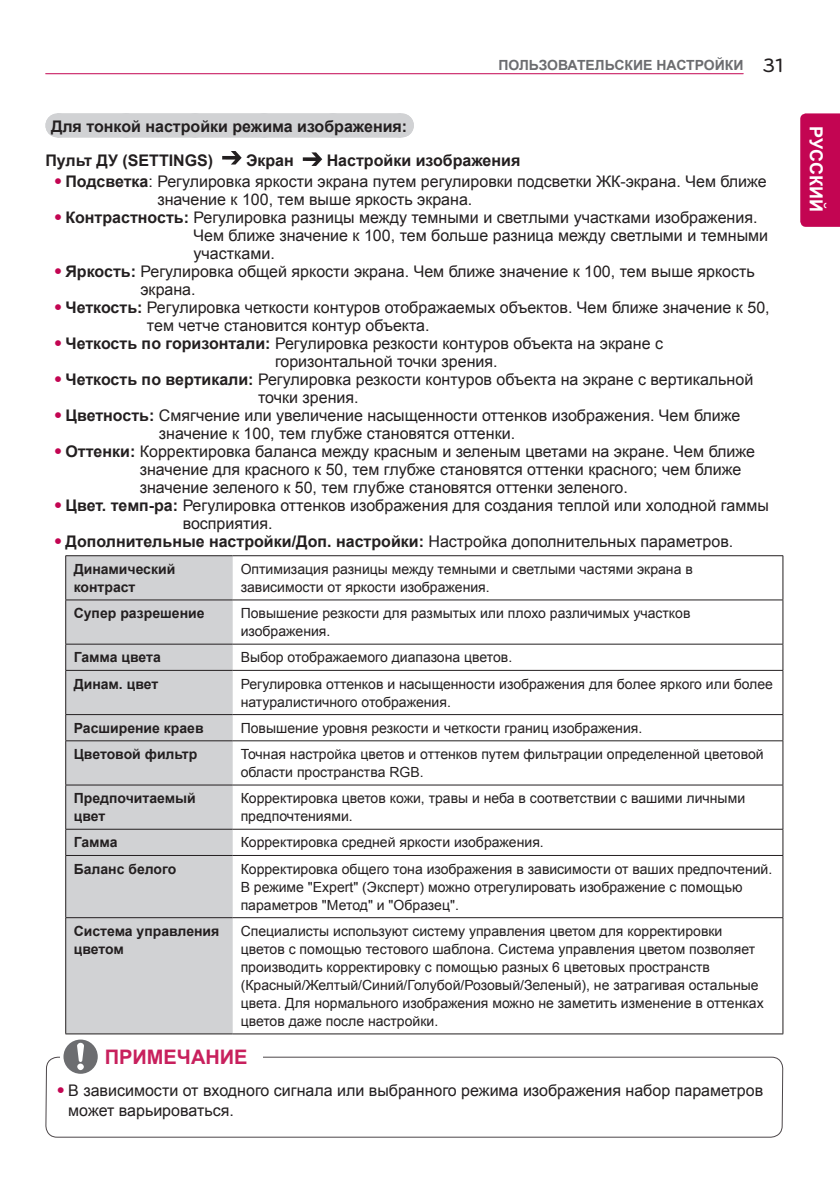
<style>
.page{position:relative;width:840px;height:1191px;background:#fff}
.page>*{position:absolute;margin:0;border:0;box-sizing:border-box;transform-origin:0 0}
.Title-note{font:700 20px "Arial";color:#c8205d}
.t1{font:500 20px "Bryant LG";color:#231f20}
.t2{font:700 18px "Arial";color:#fff}
.t3{font:16px/18px "Arial";color:#231f20}
.Title3-N{font:700 16px "Arial";color:#231f20}
.Body_Bold_2-N{font:700 16px "Arial";color:#231f20}
.Body{font:14px/18px "Arial";color:#231f20}
.Body___T{font:700 14px/18px "Arial";color:#231f20}
.t4{font:700 14px "Arial";color:#6c6d70}
.s1{font-family:"Univers";font-weight:300;color:#c30552}
.s2{font-weight:700}
.s3{font-weight:400}
</style>
<div class="page">
<hr style="left:46px;top:73px;width:696px;height:1px;background:#c30552">
<div style="left:800px;top:113px;width:39px;height:114px;background:#c30552"></div>
<div style="left:57px;top:113px;width:343px;height:24px;background:#d1d2d4"></div>
<svg style="left:400px;top:113px;width:1px;height:24px"></svg>
<svg style="left:222px;top:151px;width:19px;height:13px"></svg>
<svg style="left:302px;top:152px;width:20px;height:14px"></svg>
<div style="left:66px;top:556px;width:166px;height:307px;background:#d1d2d4"></div>
<hr style="left:65px;top:555px;width:167px;height:1px;background:#231f20">
<hr style="left:65px;top:556px;width:1px;height:43px;background:#231f20">
<hr style="left:232px;top:555px;width:550px;height:1px;background:#231f20">
<hr style="left:782px;top:556px;width:1px;height:43px;background:#231f20">
<hr style="left:65px;top:599px;width:167px;height:1px;background:#231f20">
<hr style="left:65px;top:600px;width:1px;height:44px;background:#231f20">
<hr style="left:232px;top:599px;width:550px;height:1px;background:#231f20">
<hr style="left:782px;top:600px;width:1px;height:44px;background:#231f20">
<hr style="left:65px;top:644px;width:167px;height:1px;background:#231f20">
<svg style="left:65px;top:644px;width:1px;height:26px"></svg>
<hr style="left:232px;top:644px;width:550px;height:1px;background:#231f20">
<svg style="left:782px;top:644px;width:1px;height:26px"></svg>
<hr style="left:65px;top:670px;width:167px;height:1px;background:#231f20">
<hr style="left:65px;top:670px;width:1px;height:44px;background:#231f20">
<hr style="left:232px;top:670px;width:550px;height:1px;background:#231f20">
<hr style="left:782px;top:670px;width:1px;height:44px;background:#231f20">
<hr style="left:65px;top:714px;width:167px;height:1px;background:#231f20">
<svg style="left:65px;top:715px;width:1px;height:25px"></svg>
<hr style="left:232px;top:714px;width:550px;height:1px;background:#231f20">
<svg style="left:782px;top:715px;width:1px;height:25px"></svg>
<hr style="left:65px;top:740px;width:167px;height:1px;background:#231f20">
<hr style="left:65px;top:741px;width:1px;height:43px;background:#231f20">
<hr style="left:232px;top:740px;width:550px;height:1px;background:#231f20">
<hr style="left:782px;top:741px;width:1px;height:43px;background:#231f20">
<hr style="left:65px;top:784px;width:167px;height:1px;background:#231f20">
<hr style="left:65px;top:785px;width:1px;height:44px;background:#231f20">
<hr style="left:232px;top:784px;width:550px;height:1px;background:#231f20">
<hr style="left:782px;top:785px;width:1px;height:44px;background:#231f20">
<hr style="left:65px;top:829px;width:167px;height:1px;background:#231f20">
<svg style="left:65px;top:829px;width:1px;height:26px"></svg>
<hr style="left:232px;top:829px;width:550px;height:1px;background:#231f20">
<svg style="left:782px;top:829px;width:1px;height:26px"></svg>
<hr style="left:65px;top:855px;width:167px;height:1px;background:#231f20">
<hr style="left:65px;top:855px;width:1px;height:62px;background:#231f20">
<hr style="left:232px;top:855px;width:550px;height:1px;background:#231f20">
<hr style="left:782px;top:855px;width:1px;height:62px;background:#231f20">
<svg style="left:45px;top:863px;width:738px;height:275px"></svg>
<div style="left:93px;top:1044px;width:170px;height:26px;background:#fff"></div>
<div style="left:60px;top:1039px;width:43px;height:34px;background:#fff"></div>
<svg style="left:63px;top:1039px;width:35px;height:34px"></svg>
<div style="left:77px;top:1063px;width:7px;height:7px;background:#fff;border-radius:50%"></div>
<p class="t4" style="left:498px;top:56px;width:246px">ПОЛЬЗОВАТЕЛЬСКИЕ НАСТРОЙКИ</p>
<p class="t1" style="left:762px;top:53px;width:22px">31</p>
<p class="Title3-N" style="left:51px;top:115px;width:357px">Для тонкой настройки режима изображения:</p>
<p class="Body_Bold_2-N" style="left:45px;top:150px;width:169px">Пульт ДУ (SETTINGS)</p>
<p class="Body_Bold_2-N" style="left:246px;top:150px;width:49px">Экран</p>
<p class="Body_Bold_2-N" style="left:326px;top:150px;width:195px">Настройки изображения</p>
<p class="t3" style="left:157px;top:172px;width:610px;text-indent:-103px"><span class="s1">•</span> <span class="s2">Подсветка</span>: Регулировка яркости экрана путем регулировки подсветки ЖК-экрана. Чем ближе значение к 100, тем выше яркость экрана.</p>
<p class="t3" style="left:193px;top:208px;width:575px;text-indent:-139px"><span class="s1">•</span> <span class="s2">Контрастность:</span> Регулировка разницы между темными и светлыми участками изображения.<br>Чем ближе значение к 100, тем больше разница между светлыми и темными участками.</p>
<p class="t3" style="left:140px;top:262px;width:615px;text-indent:-86px"><span class="s1">•</span> <span class="s2">Яркость:</span> Регулировка общей яркости экрана. Чем ближе значение к 100, тем выше яркость экрана.</p>
<p class="t3" style="left:147px;top:298px;width:624px;text-indent:-93px"><span class="s1">•</span> <span class="s2">Четкость:</span> Регулировка четкости контуров отображаемых объектов. Чем ближе значение к 50, тем четче становится контур объекта.</p>
<p class="t3" style="left:275px;top:334px;width:389px;text-indent:-221px"><span class="s1">•</span> <span class="s2">Четкость по горизонтали:</span> Регулировка резкости контуров объекта на экране с горизонтальной точки зрения.</p>
<p class="t3" style="left:258px;top:370px;width:496px;text-indent:-204px"><span class="s1">•</span> <span class="s2">Четкость по вертикали:</span> Регулировка резкости контуров объекта на экране с вертикальной точки зрения.</p>
<p class="t3" style="left:159px;top:406px;width:582px;text-indent:-105px"><span class="s1">•</span> <span class="s2">Цветность:</span> Смягчение или увеличение насыщенности оттенков изображения. Чем ближе значение к 100, тем глубже становятся оттенки.</p>
<p class="t3" style="left:140px;top:442px;width:616px;text-indent:-86px"><span class="s1">•</span> <span class="s2">Оттенки:</span> Корректировка баланса между красным и зеленым цветами на экране. Чем ближе значение для красного к 50, тем глубже становятся оттенки красного; чем ближе значение зеленого к 50, тем глубже становятся оттенки зеленого.</p>
<p class="t3" style="left:182px;top:496px;width:587px;text-indent:-128px"><span class="s1">•</span> <span class="s2">Цвет. темп-ра:</span> Регулировка оттенков изображения для создания теплой или холодной гаммы восприятия.</p>
<p class="Title3-N" style="left:54px;top:530px;width:680px"><span class="s1">•</span> Дополнительные настройки/Доп. настройки: <span class="s3">Настройка дополнительных параметров.</span></p>
<p class="Body___T" style="left:74px;top:560px;width:103px">Динамический контраст</p>
<p class="Body" style="left:240px;top:560px;width:453px">Оптимизация разницы между темными и светлыми частями экрана в зависимости от яркости изображения.</p>
<p class="Body___T" style="left:74px;top:604px;width:132px">Супер разрешение</p>
<p class="Body" style="left:240px;top:604px;width:451px">Повышение резкости для размытых или плохо различимых участков изображения.</p>
<p class="Body___T" style="left:74px;top:649px;width:89px">Гамма цвета</p>
<p class="Body" style="left:240px;top:648px;width:273px">Выбор отображаемого диапазона цветов.</p>
<p class="Body___T" style="left:74px;top:675px;width:86px">Динам. цвет</p>
<p class="Body" style="left:240px;top:675px;width:533px">Регулировка оттенков и насыщенности изображения для более яркого или более натуралистичного отображения.</p>
<p class="Body___T" style="left:74px;top:719px;width:131px">Расширение краев</p>
<p class="Body" style="left:240px;top:719px;width:403px">Повышение уровня резкости и четкости границ изображения.</p>
<p class="Body___T" style="left:74px;top:745px;width:125px">Цветовой фильтр</p>
<p class="Body" style="left:240px;top:745px;width:524px">Точная настройка цветов и оттенков путем фильтрации определенной цветовой области пространства RGB.</p>
<p class="Body___T" style="left:74px;top:789px;width:123px">Предпочитаемый цвет</p>
<p class="Body" style="left:240px;top:789px;width:505px">Корректировка цветов кожи, травы и неба в соответствии с вашими личными предпочтениями.</p>
<p class="Body___T" style="left:74px;top:834px;width:45px">Гамма</p>
<p class="Body" style="left:240px;top:833px;width:304px">Корректировка средней яркости изображения.</p>
<p class="Body___T" style="left:74px;top:860px;width:104px">Баланс белого</p>
<p class="Body" style="left:240px;top:860px;width:533px">Корректировка общего тона изображения в зависимости от ваших предпочтений.</p>
<p class="Body" style="left:240px;top:878px;width:503px">В режиме "Expert" (Эксперт) можно отрегулировать изображение с помощью параметров "Метод" и "Образец".</p>
<p class="Body___T" style="left:74px;top:922px;width:147px">Система управления цветом</p>
<p class="Body" style="left:240px;top:922px;width:524px">Специалисты используют систему управления цветом для корректировки цветов с помощью тестового шаблона. Система управления цветом позволяет производить корректировку с помощью разных 6 цветовых пространств (Красный/Желтый/Синий/Голубой/Розовый/Зеленый), не затрагивая остальные цвета. Для нормального изображения можно не заметить изменение в оттенках цветов даже после настройки.</p>
<p class="Title-note" style="left:105px;top:1043px;width:144px">ПРИМЕЧАНИЕ</p>
<p class="t3" style="left:68px;top:1080px;width:696px;line-height:20px;text-indent:-11px"><span class="s1">•</span> В зависимости от входного сигнала или выбранного режима изображения набор параметров может варьироваться.</p>
<p class="t2" style="left:827px;top:126px;width:87px;rotate:90deg">РУССКИЙ</p>
</div>
